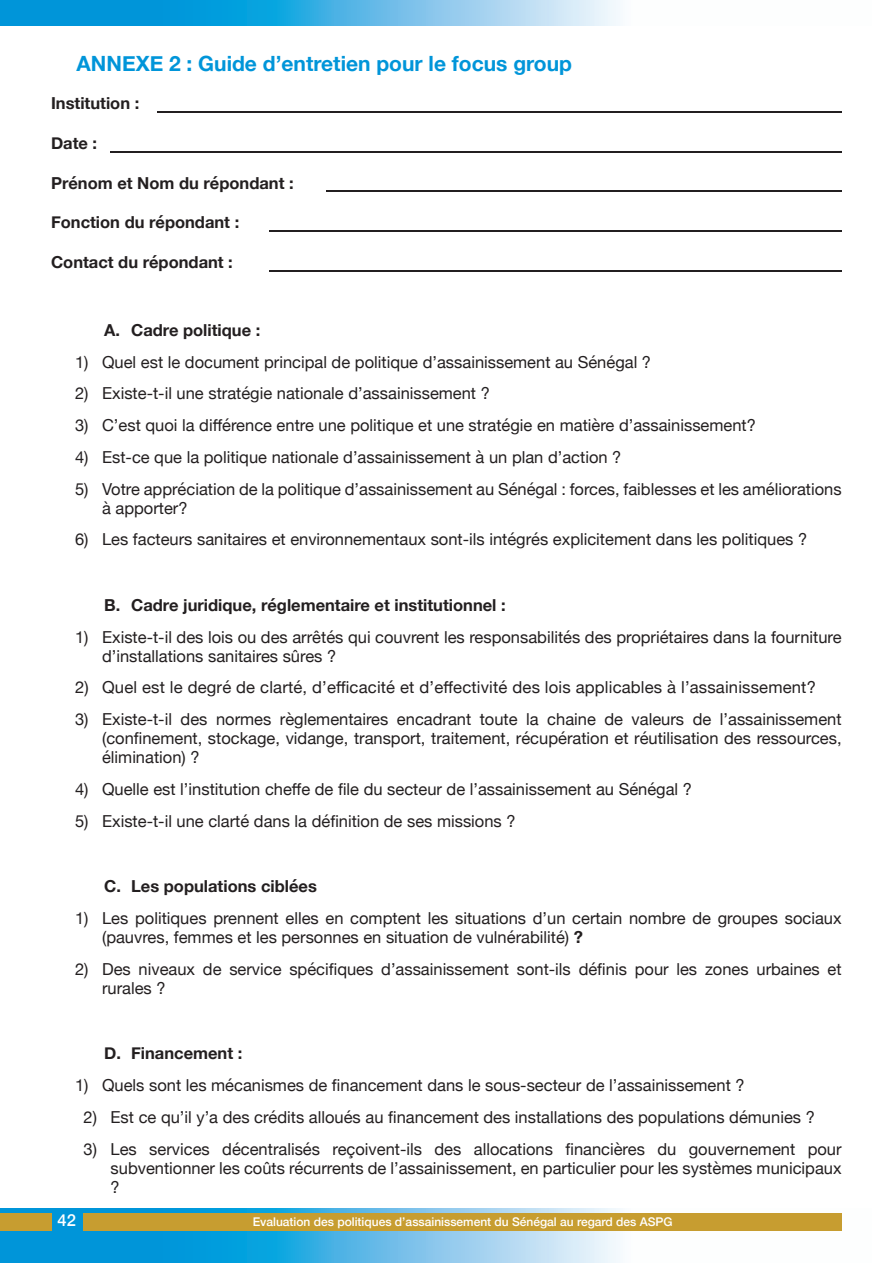
<style>
.page{position:relative;width:893px;height:1263px;background:#fff}
.page>*{position:absolute;margin:0;border:0;box-sizing:border-box;transform-origin:0 0}
.t1{font:700 21px "Helvetica Neue";color:#0095d9}
.t2{font:16.5px/18.9px "Helvetica Neue";color:#231f20}
.t3{font:700 16.5px "Helvetica Neue";color:#231f20}
.t4{font:500 16.5px "Helvetica Neue";color:#fff}
.t5{font:500 12px "Helvetica Neue";color:#fff}
.s1{font-weight:700}
</style>
<div class="page">
<svg style="left:0;top:1209px;width:842px;height:54px"></svg>
<svg style="left:0;top:0;width:620px;height:26px;background:#4db4e5"></svg>
<div style="left:83px;top:1214px;width:759px;height:17px;background:#c79d30"></div>
<div style="left:0;top:1214px;width:51px;height:17px;background:#c79d30"></div>
<hr style="left:157px;top:111px;width:684px;height:2px;background:#231f20">
<hr style="left:111px;top:151px;width:730px;height:1px;background:#231f20">
<hr style="left:326px;top:191px;width:515px;height:1px;background:#231f20">
<hr style="left:269px;top:230px;width:572px;height:2px;background:#231f20">
<hr style="left:269px;top:270px;width:572px;height:1px;background:#231f20">
<p class="t1" style="left:77px;top:51px;width:497px">ANNEXE 2 : Guide d’entretien pour le focus group</p>
<p class="t3" style="left:51px;top:93px;width:90px">Institution :</p>
<p class="t3" style="left:51px;top:133px;width:48px">Date :</p>
<p class="t3" style="left:51px;top:172px;width:244px">Prénom et Nom du répondant :</p>
<p class="t3" style="left:51px;top:212px;width:190px">Fonction du répondant :</p>
<p class="t3" style="left:51px;top:252px;width:183px">Contact du répondant :</p>
<p class="t3" style="left:104px;top:320px;width:158px">A. Cadre politique :</p>
<p class="t2" style="left:75px;top:352px;width:577px">1) Quel est le document principal de politique d’assainissement au Sénégal ?</p>
<p class="t2" style="left:75px;top:384px;width:416px">2) Existe-t-il une stratégie nationale d’assainissement ?</p>
<p class="t2" style="left:75px;top:416px;width:682px">3) C’est quoi la différence entre une politique et une stratégie en matière d’assainissement?</p>
<p class="t2" style="left:75px;top:447px;width:548px">4) Est-ce que la politique nationale d’assainissement à un plan d’action ?</p>
<p class="t2" style="left:102px;top:479px;width:741px;text-indent:-27px">5) Votre appréciation de la politique d’assainissement au Sénégal : forces, faiblesses et les améliorations à apporter?</p>
<p class="t2" style="left:75px;top:530px;width:734px">6) Les facteurs sanitaires et environnementaux sont-ils intégrés explicitement dans les politiques ?</p>
<p class="t3" style="left:104px;top:595px;width:403px">B. Cadre juridique, réglementaire et institutionnel :</p>
<p class="t2" style="left:102px;top:627px;width:741px;text-indent:-27px">1) Existe-t-il des lois ou des arrêtés qui couvrent les responsabilités des propriétaires dans la fourniture d’installations sanitaires sûres ?</p>
<p class="t2" style="left:75px;top:678px;width:742px">2) Quel est le degré de clarté, d’efficacité et d’effectivité des lois applicables à l’assainissement?</p>
<p class="t2" style="left:102px;top:710px;width:741px;text-align:justify;text-indent:-27px">3) Existe-t-il des normes règlementaires encadrant toute la chaine de valeurs de l’assainissement (confinement, stockage, vidange, transport, traitement, récupération et réutilisation des ressources, élimination) ?</p>
<p class="t2" style="left:75px;top:779px;width:618px">4) Quelle est l’institution cheffe de file du secteur de l’assainissement au Sénégal ?</p>
<p class="t2" style="left:75px;top:811px;width:442px">5) Existe-t-il une clarté dans la définition de ses missions ?</p>
<p class="t3" style="left:104px;top:876px;width:214px">C. Les populations ciblées</p>
<p class="t2" style="left:102px;top:908px;width:741px;text-indent:-27px">1) Les politiques prennent elles en comptent les situations d’un certain nombre de groupes sociaux (pauvres, femmes et les personnes en situation de vulnérabilité) <span class="s1">?</span></p>
<p class="t2" style="left:102px;top:959px;width:741px;text-indent:-27px">2) Des niveaux de service spécifiques d’assainissement sont-ils définis pour les zones urbaines et rurales ?</p>
<p class="t3" style="left:104px;top:1043px;width:140px">D. Financement :</p>
<p class="t2" style="left:75px;top:1076px;width:671px">1) Quels sont les mécanismes de financement dans le sous-secteur de l’assainissement ?</p>
<p class="t2" style="left:84px;top:1107px;width:733px">2) Est ce qu’il y’a des crédits alloués au financement des installations des populations démunies ?</p>
<p class="t2" style="left:111px;top:1139px;width:732px;text-align:justify;text-indent:-27px">3) Les services décentralisés reçoivent-ils des allocations financières du gouvernement pour subventionner les coûts récurrents de l’assainissement, en particulier pour les systèmes municipaux ?</p>
<p class="t4" style="left:58px;top:1210px;width:20px">42</p>
<p class="t5" style="left:253px;top:1214px;width:421px">Evaluation des politiques d’assainissement du Sénégal au regard des ASPG</p>
</div>
